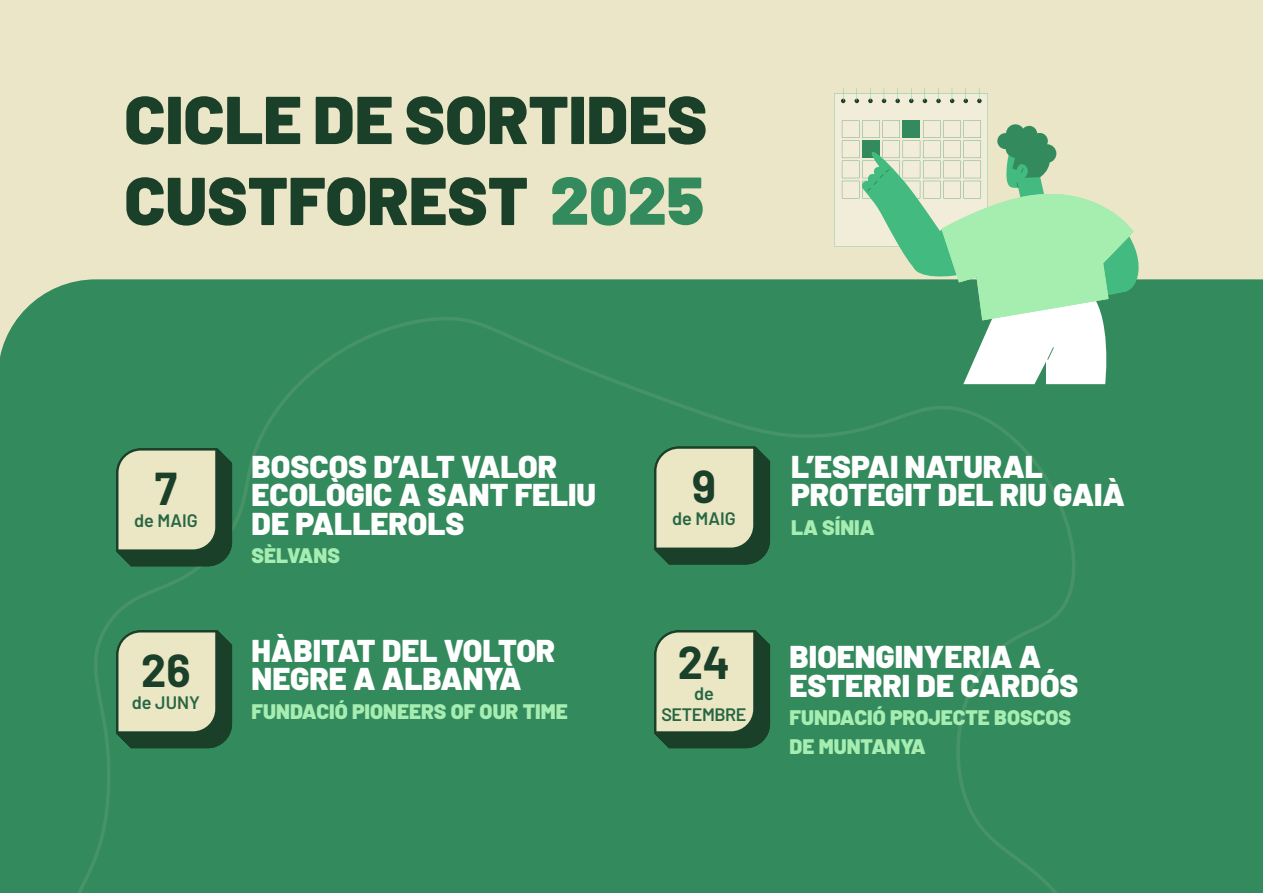
<style>
.page{position:relative;width:1263px;height:893px;background:#fff}
.page>*{position:absolute;margin:0;border:0;box-sizing:border-box;transform-origin:0 0}
.t1{font:900 67.5px/81px "Barlow";color:#1a4029}
.t2{font:700 45px "Barlow";color:#1a4029}
.t3{font:900 31.5px/28.5px "Barlow";color:#fff}
.t4{font:900 21px/28.5px "Barlow";color:#a6edb1}
.t5{font:600 18px "Barlow";color:#266642}
.t6{font:600 18px/21px "Barlow";letter-spacing:-.025em;color:#266642;text-align:center}
.s1{color:#338a5c}
</style>
<div class="page">
<div style="left:0;top:0;width:1263px;height:279px;background:#ebe6c7"></div>
<div style="left:0;top:279px;width:1263px;height:614px;background:#338a5c"></div>
<div style="left:16px;top:315px;width:1098px;height:578px;background:#338a5c"></div>
<svg style="left:652px;top:444px;width:120px;height:123px;background:#9faf8f"></svg>
<svg style="left:114px;top:628px;width:120px;height:122px;background:#a0af8f"></svg>
<svg style="left:114px;top:446px;width:120px;height:123px;background:#9faf8f"></svg>
<svg style="left:652px;top:628px;width:120px;height:122px;background:#a0af8f"></svg>
<svg style="left:834px;top:88px;width:314px;height:296px;background:#a7d0ab"></svg>
<h1 class="t1" style="left:124px;top:74px;width:584px">CICLE DE SORTIDES<br>CUSTFOREST <span class="s1">2025</span></h1>
<h2 class="t2" style="left:155px;top:455px;width:24px">7</h2>
<p class="t5" style="left:134px;top:507px;width:65px">de MAIG</p>
<h2 class="t2" style="left:141px;top:637px;width:51px">26</h2>
<p class="t5" style="left:132px;top:689px;width:70px">de JUNY</p>
<p class="t3" style="left:252px;top:450px;width:346px">BOSCOS D’ALT VALOR<br>ECOLÒGIC A SANT FELIU<br>DE PALLEROLS</p>
<p class="t4" style="left:252px;top:540px;width:90px">SÈLVANS</p>
<p class="t3" style="left:252px;top:634px;width:305px">HÀBITAT DEL VOLTOR<br>NEGRE A ALBANYÀ</p>
<p class="t4" style="left:252px;top:695px;width:318px">FUNDACIÓ PIONEERS OF OUR TIME</p>
<h2 class="t2" style="left:692px;top:453px;width:25px">9</h2>
<p class="t5" style="left:672px;top:506px;width:65px">de MAIG</p>
<h2 class="t2" style="left:678px;top:630px;width:54px">24</h2>
<p class="t6" style="left:661px;top:682px;width:86px">de<br>SETEMBRE</p>
<p class="t3" style="left:791px;top:450px;width:336px">L’ESPAI NATURAL<br>PROTEGIT DEL RIU GAIÀ</p>
<p class="t4" style="left:791px;top:511px;width:85px">LA SÍNIA</p>
<p class="t3" style="left:789px;top:640px;width:290px">BIOENGINYERIA A<br>ESTERRI DE CARDÓS</p>
<p class="t4" style="left:789px;top:702px;width:283px">FUNDACIÓ PROJECTE BOSCOS<br>DE MUNTANYA</p>
</div>
